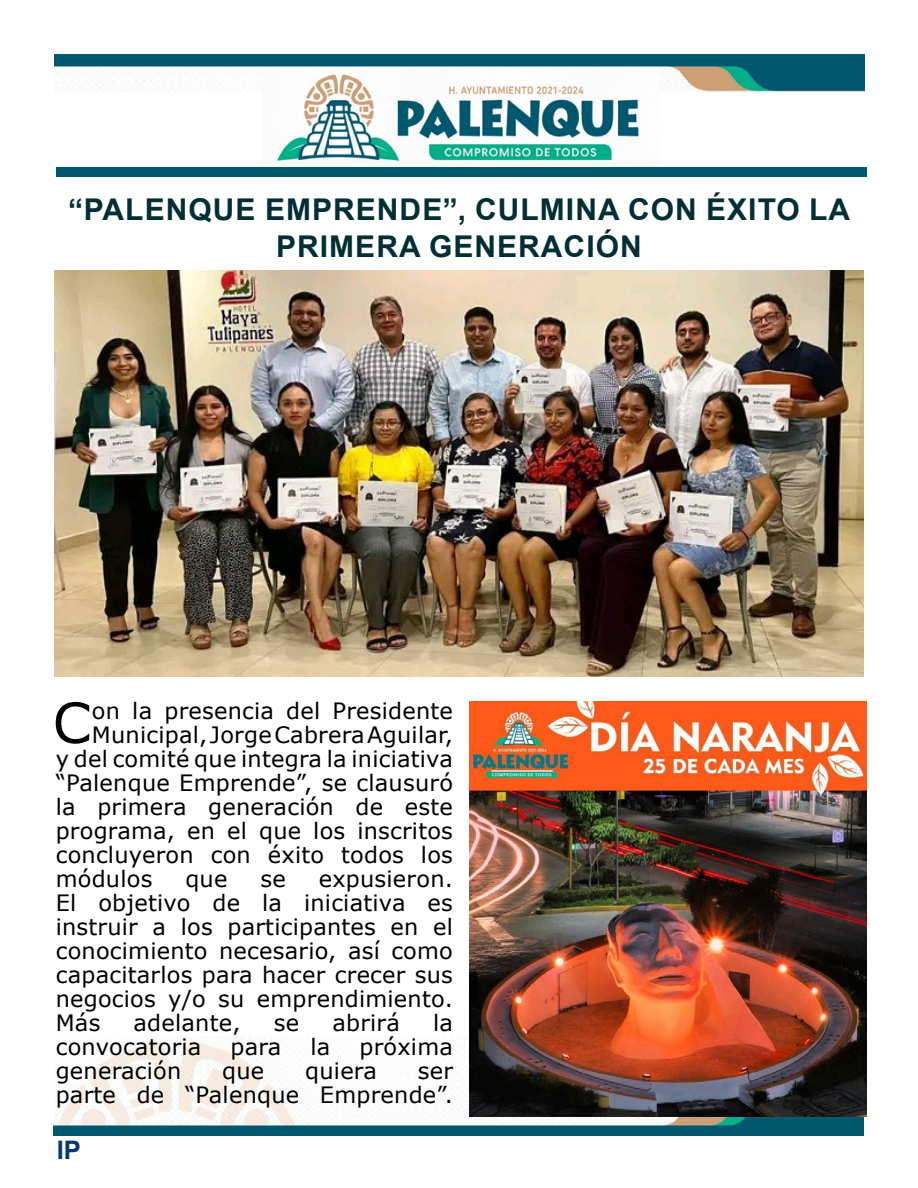
<style>
.page{position:relative;width:918px;height:1188px;background:#fff}
.page>*{position:absolute;margin:0;border:0;box-sizing:border-box;transform-origin:0 0}
.t1{font:55.5px "Verdana";color:#000}
.t2{font:700 30px/37.5px "Arial";letter-spacing:.035em;color:#022e36;text-align:center}
.t3{font:700 25.5px "Arial";color:#003970}
.t4{font:22.5px/24px "Verdana";letter-spacing:.01em;color:#000;text-align:justify}
</style>
<div class="page">
<div style="left:56px;top:167px;width:810px;height:10px;background:#005870"></div>
<img style="left:55px;top:54px;width:810px;height:39px">
<img style="left:262px;top:68px;width:396px;height:98px">
<img style="left:53px;top:1036px;width:811px;height:99px">
<img style="left:469px;top:702px;width:397px;height:414px">
<img style="left:54px;top:270px;width:809px;height:407px">
<h2 class="t2" style="left:68px;top:191px;width:784px">“PALENQUE EMPRENDE”, CULMINA CON ÉXITO LA<br>PRIMERA GENERACIÓN</h2>
<h1 class="t1" style="left:53px;top:685px;width:40px">C</h1>
<p class="t4" style="left:92px;top:699px;width:363px">on la presencia del Presidente</p>
<p class="t4" style="left:92px;top:723px;width:363px">Municipal, Jorge Cabrera Aguilar,</p>
<p class="t4" style="left:56px;top:747px;width:399px">y del comité que integra la iniciativa</p>
<p class="t4" style="left:56px;top:771px;width:399px">“Palenque Emprende”, se clausuró</p>
<p class="t4" style="left:56px;top:795px;width:399px">la primera generación de este</p>
<p class="t4" style="left:56px;top:819px;width:399px">programa, en el que los inscritos</p>
<p class="t4" style="left:56px;top:843px;width:399px">concluyeron con éxito todos los</p>
<p class="t4" style="left:56px;top:867px;width:98px">módulos</p>
<p class="t4" style="left:185px;top:867px;width:44px">que</p>
<p class="t4" style="left:260px;top:867px;width:27px">se</p>
<p class="t4" style="left:56px;top:867px;width:399px;text-indent:263px">expusieron.<br>El objetivo de la iniciativa es instruir a los participantes en el conocimiento necesario, así como capacitarlos para hacer crecer sus negocios y/o su emprendimiento.<br>Más</p>
<p class="t4" style="left:134px;top:1011px;width:109px">adelante,</p>
<p class="t4" style="left:274px;top:1011px;width:27px">se</p>
<p class="t4" style="left:332px;top:1011px;width:69px">abrirá</p>
<p class="t4" style="left:433px;top:1011px;width:21px">la</p>
<p class="t4" style="left:56px;top:1035px;width:147px">convocatoria</p>
<p class="t4" style="left:231px;top:1035px;width:52px">para</p>
<p class="t4" style="left:310px;top:1035px;width:21px">la</p>
<p class="t4" style="left:359px;top:1035px;width:95px">próxima</p>
<p class="t4" style="left:56px;top:1059px;width:127px">generación</p>
<p class="t4" style="left:222px;top:1059px;width:44px">que</p>
<p class="t4" style="left:305px;top:1059px;width:73px">quiera</p>
<p class="t4" style="left:56px;top:1059px;width:399px;text-align:right">ser<br>parte de “Palenque Emprende”.</p>
<p class="t3" style="left:57px;top:1132px;width:26px">IP</p>
</div>
